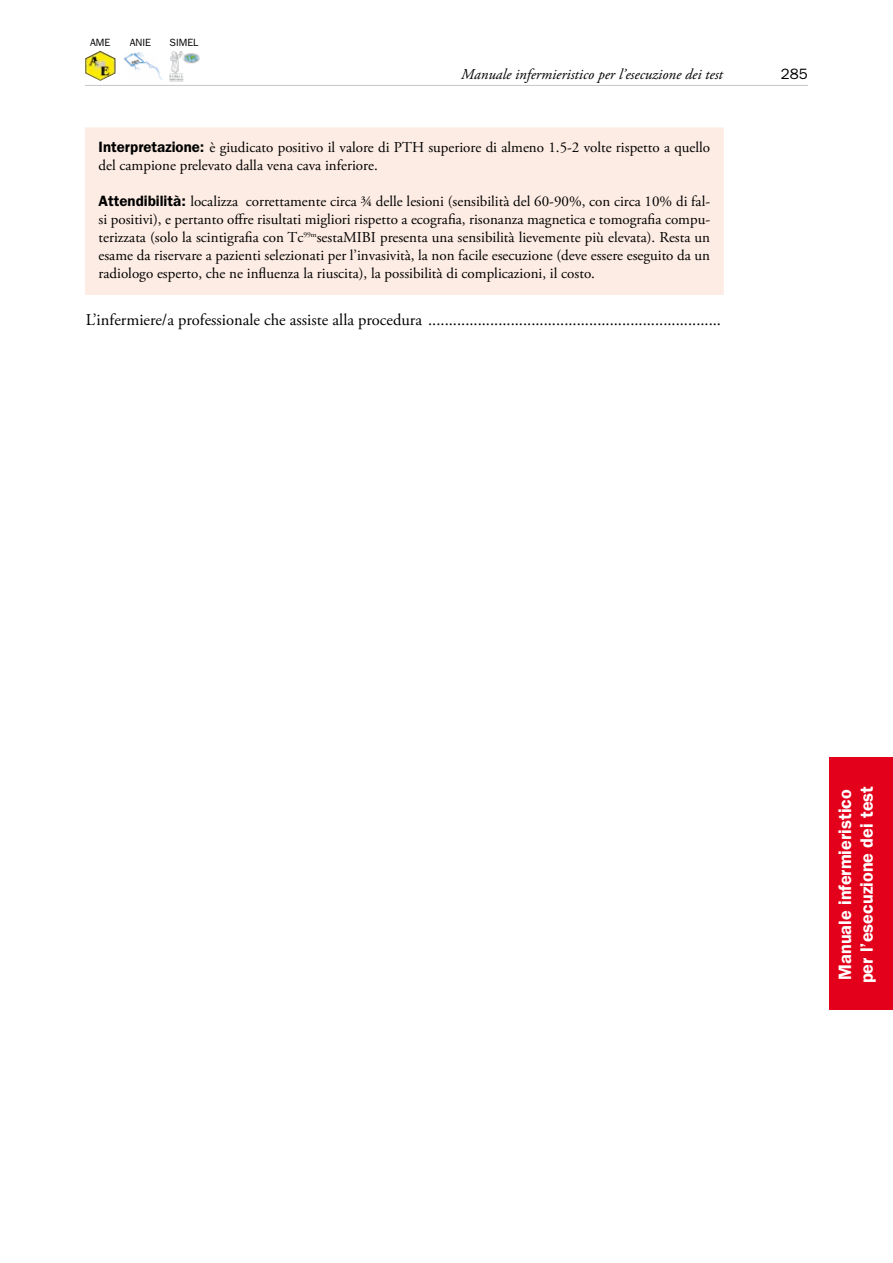
<style>
.page{position:relative;width:893px;height:1263px;background:#fff}
.page>*{position:absolute;margin:0;border:0;box-sizing:border-box;transform-origin:0 0}
.t1{font:600 18px/21.6px "Franklin Gothic";color:#fff}
.t2{font:16.5px "Adobe Garamond Pro";color:#000}
.t3{font:15px/18px "Adobe Garamond Pro";color:#000}
.t4{font:italic 15px "Adobe Garamond Pro";color:#000}
.t5{font:15px "Franklin Gothic";color:#000}
.t6{font:10.5px "Franklin Gothic";color:#000}
.s1{font-family:"Franklin Gothic";font-weight:600}
</style>
<div class="page">
<hr style="left:85px;top:85px;width:723px;height:1px;background:#c5c6c8">
<div style="left:829px;top:757px;width:64px;height:252px;background:#e2001a"></div>
<img style="left:123px;top:52px;width:40px;height:28px">
<img style="left:85px;top:51px;width:30px;height:30px">
<img style="left:170px;top:51px;width:29px;height:31px">
<div style="left:85px;top:128px;width:638px;height:166px;background:#fdece3"></div>
<div style="left:85px;top:128px;width:639px;height:167px;border:1px solid #fdece3"></div>
<p class="t6" style="left:90px;top:37px;width:22px">AME</p>
<p class="t6" style="left:130px;top:37px;width:23px">ANIE</p>
<p class="t6" style="left:170px;top:37px;width:30px">SIMEL</p>
<p class="t4" style="left:461px;top:65px;width:263px">Manuale infermieristico per l’esecuzione dei test</p>
<p class="t5" style="left:781px;top:66px;width:28px">285</p>
<p class="t3" style="left:99px;top:139px;width:613px"><span class="s1">Interpretazione:</span> è giudicato positivo il valore di PTH superiore di almeno 1.5-2 volte rispetto a quello del campione prelevato dalla vena cava inferiore.</p>
<p class="t3" style="left:98px;top:193px;width:613px;text-align:justify"><span class="s1">Attendibilità:</span> localizza correttamente circa ¾ delle lesioni (sensibilità del 60-90%, con circa 10% di fal&shy;si positivi), e pertanto offre risultati migliori rispetto a ecografia, risonanza magnetica e tomografia compu&shy;terizzata (solo la scintigrafia con Tc<sup>99m</sup>sestaMIBI presenta una sensibilità lievemente più elevata). Resta un esame da riservare a pazienti selezionati per l’invasività, la non facile esecuzione (deve essere eseguito da un radiologo esperto, che ne influenza la riuscita), la possibilità di complicazioni, il costo.</p>
<p class="t2" style="left:86px;top:310px;width:637px">L’infermiere/a professionale che assiste alla procedura .......................................................................</p>
<p class="t1" style="left:834px;top:983px;width:199px;rotate:-90deg">Manuale infermieristico per l’esecuzione dei test</p>
</div>
